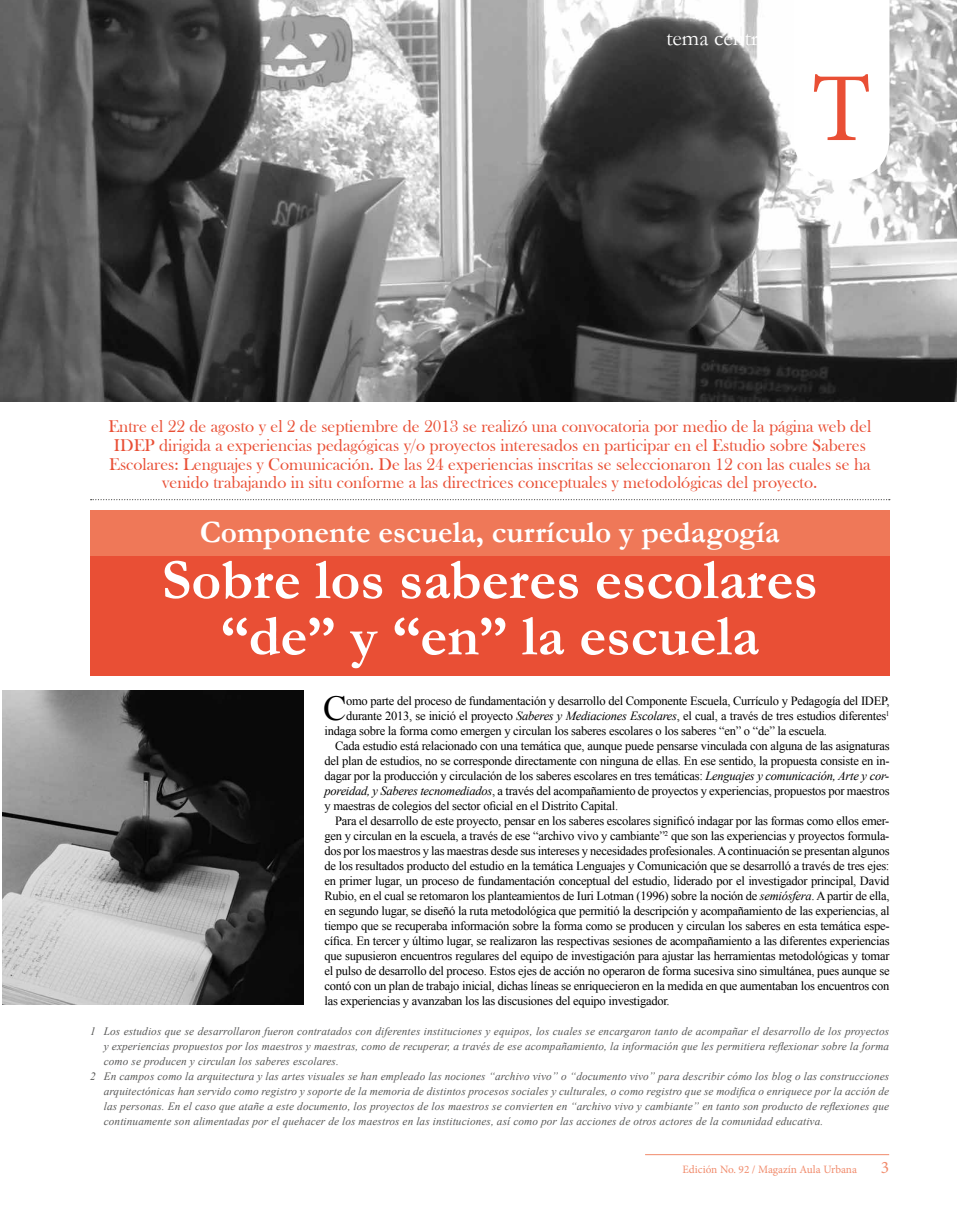
<style>
.page{position:relative;width:957px;height:1205px;background:#fff}
.page>*{position:absolute;margin:0;border:0;box-sizing:border-box;transform-origin:0 0}
.t1{font:97.5px "Minion Pro";color:#e94f35}
.t2{font:700 57.75px/56.2px "Garamond";color:#fff;text-align:center}
.t3{font:35.12px "Times New Roman";color:#000}
.t4{font:700 31.25px "Garamond";color:#fff}
.t5{font:22.5px "Garamond";color:#fff}
.t6{font:17.5px/18.8px "Bask Old Face";color:#e94f35;text-align:center}
.t7{font:17.5px "Minion Pro";color:#f18b6c}
.t8{font:12.5px "Times New Roman";letter-spacing:-.02em;color:#000}
.t9{font:italic 11.25px "Times New Roman";letter-spacing:.01em;color:#575756}
.t10{font:11.25px "Minion Pro";color:#f18b6c}
.s1{font-style:italic}
</style>
<div class="page">
<hr style="left:645px;top:1154px;width:244px;height:1px;background:#f18b6c">
<img style="left:0;top:0;width:957px;height:402px">
<img style="left:2px;top:690px;width:301px;height:314px">
<div style="left:90px;top:510px;width:799px;height:165px;background:#e94f35"></div>
<svg style="left:91px;top:499px;width:799px;height:1px"></svg>
<div style="left:90px;top:510px;width:799px;height:45px;background:#ef7858"></div>
<svg style="left:793px;top:0;width:96px;height:180px"></svg>
<h3 class="t5" style="left:666px;top:25px;width:108px">tema central</h3>
<h1 class="t1" style="left:811px;top:44px;width:62px">T</h1>
<p class="t6" style="left:108px;top:418px;width:764px">Entre el 22 de agosto y el 2 de septiembre de 2013 se realizó una convocatoria por medio de la página web del IDEP dirigida a experiencias pedagógicas y/o proyectos interesados en participar en el Estudio sobre Saberes Escolares: Lenguajes y Comunicación. De las 24 experiencias inscritas se seleccionaron 12 con las cuales se ha venido trabajando in situ conforme a las directrices conceptuales y metodológicas del proyecto.</p>
<h3 class="t4" style="left:200px;top:515px;width:581px">Componente escuela, currículo y pedagogía</h3>
<h2 class="t2" style="left:162px;top:553px;width:657px">Sobre los saberes escolares “de” y “en” la escuela</h2>
<h3 class="t3" style="left:323px;top:689px;width:25px">C</h3>
<p class="t8" style="left:346px;top:694px;width:545px">omo parte del proceso de fundamentación y desarrollo del Componente Escuela, Currículo y Pedagogía del IDEP,</p>
<p class="t8" style="left:346px;top:709px;width:545px">durante 2013, se inició el proyecto <span class="s1">Saberes y Mediaciones Escolares</span>, el cual, a través de tres estudios diferentes<sup>1</sup></p>
<p class="t8" style="left:324px;top:724px;width:504px">indaga sobre la forma como emergen y circulan los saberes escolares o los saberes “en” o “de” la escuela.</p>
<p class="t8" style="left:335px;top:739px;width:556px">Cada estudio está relacionado con una temática que, aunque puede pensarse vinculada con alguna de las asignaturas</p>
<p class="t8" style="left:324px;top:754px;width:566px">del plan de estudios, no se corresponde directamente con ninguna de ellas. En ese sentido, la propuesta consiste en in-</p>
<p class="t8" style="left:324px;top:769px;width:566px">dagar por la producción y circulación de los saberes escolares en tres temáticas: <span class="s1">Lenguajes y comunicación, Arte y cor-</span></p>
<p class="t8" style="left:324px;top:784px;width:566px"><span class="s1">poreidad, y Saberes tecnomediados</span>, a través del acompañamiento de proyectos y experiencias, propuestos por maestros</p>
<p class="t8" style="left:324px;top:799px;width:295px">y maestras de colegios del sector oficial en el Distrito Capital.</p>
<p class="t8" style="left:335px;top:814px;width:556px">Para el desarrollo de este proyecto, pensar en los saberes escolares significó indagar por las formas como ellos emer-</p>
<p class="t8" style="left:324px;top:829px;width:566px">gen y circulan en la escuela, a través de ese “archivo vivo y cambiante”<sup>2</sup> que son las experiencias y proyectos formula-</p>
<p class="t8" style="left:324px;top:844px;width:566px">dos por los maestros y las maestras desde sus intereses y necesidades profesionales. A continuación se presentan algunos</p>
<p class="t8" style="left:324px;top:859px;width:566px">de los resultados producto del estudio en la temática Lenguajes y Comunicación que se desarrolló a través de tres ejes:</p>
<p class="t8" style="left:324px;top:874px;width:566px">en primer lugar, un proceso de fundamentación conceptual del estudio, liderado por el investigador principal, David</p>
<p class="t8" style="left:324px;top:889px;width:566px">Rubio, en el cual se retomaron los planteamientos de Iuri Lotman (1996) sobre la noción de <span class="s1">semiósfera</span>. A partir de ella,</p>
<p class="t8" style="left:324px;top:904px;width:566px">en segundo lugar, se diseñó la ruta metodológica que permitió la descripción y acompañamiento de las experiencias, al</p>
<p class="t8" style="left:324px;top:919px;width:566px">tiempo que se recuperaba información sobre la forma como se producen y circulan los saberes en esta temática espe-</p>
<p class="t8" style="left:324px;top:934px;width:566px">cífica. En tercer y último lugar, se realizaron las respectivas sesiones de acompañamiento a las diferentes experiencias</p>
<p class="t8" style="left:324px;top:949px;width:566px">que supusieron encuentros regulares del equipo de investigación para ajustar las herramientas metodológicas y tomar</p>
<p class="t8" style="left:324px;top:964px;width:566px">el pulso de desarrollo del proceso. Estos ejes de acción no operaron de forma sucesiva sino simultánea, pues aunque se</p>
<p class="t8" style="left:324px;top:979px;width:566px">contó con un plan de trabajo inicial, dichas líneas se enriquecieron en la medida en que aumentaban los encuentros con</p>
<p class="t8" style="left:324px;top:994px;width:347px">las experiencias y avanzaban los las discusiones del equipo investigador.</p>
<p class="t9" style="left:90px;top:1025px;width:801px">1 Los estudios que se desarrollaron fueron contratados con diferentes instituciones y equipos, los cuales se encargaron tanto de acompañar el desarrollo de los proyectos</p>
<p class="t9" style="left:104px;top:1040px;width:787px">y experiencias propuestos por los maestros y maestras, como de recuperar, a través de ese acompañamiento, la información que les permitiera reflexionar sobre la forma</p>
<p class="t9" style="left:104px;top:1055px;width:237px">como se producen y circulan los saberes escolares.</p>
<p class="t9" style="left:90px;top:1070px;width:800px">2 En campos como la arquitectura y las artes visuales se han empleado las nociones “archivo vivo” o “documento vivo” para describir cómo los blog o las construcciones</p>
<p class="t9" style="left:104px;top:1085px;width:787px">arquitectónicas han servido como registro y soporte de la memoria de distintos procesos sociales y culturales, o como registro que se modifica o enriquece por la acción de</p>
<p class="t9" style="left:104px;top:1100px;width:787px">las personas. En el caso que atañe a este documento, los proyectos de los maestros se convierten en “archivo vivo y cambiante” en tanto son producto de reflexiones que</p>
<p class="t9" style="left:104px;top:1115px;width:721px">continuamente son alimentadas por el quehacer de los maestros en las instituciones, así como por las acciones de otros actores de la comunidad educativa.</p>
<p class="t10" style="left:682px;top:1161px;width:176px">Edición No. 92 / Magazín Aula Urbana</p>
<h3 class="t7" style="left:880px;top:1155px;width:10px">3</h3>
</div>
